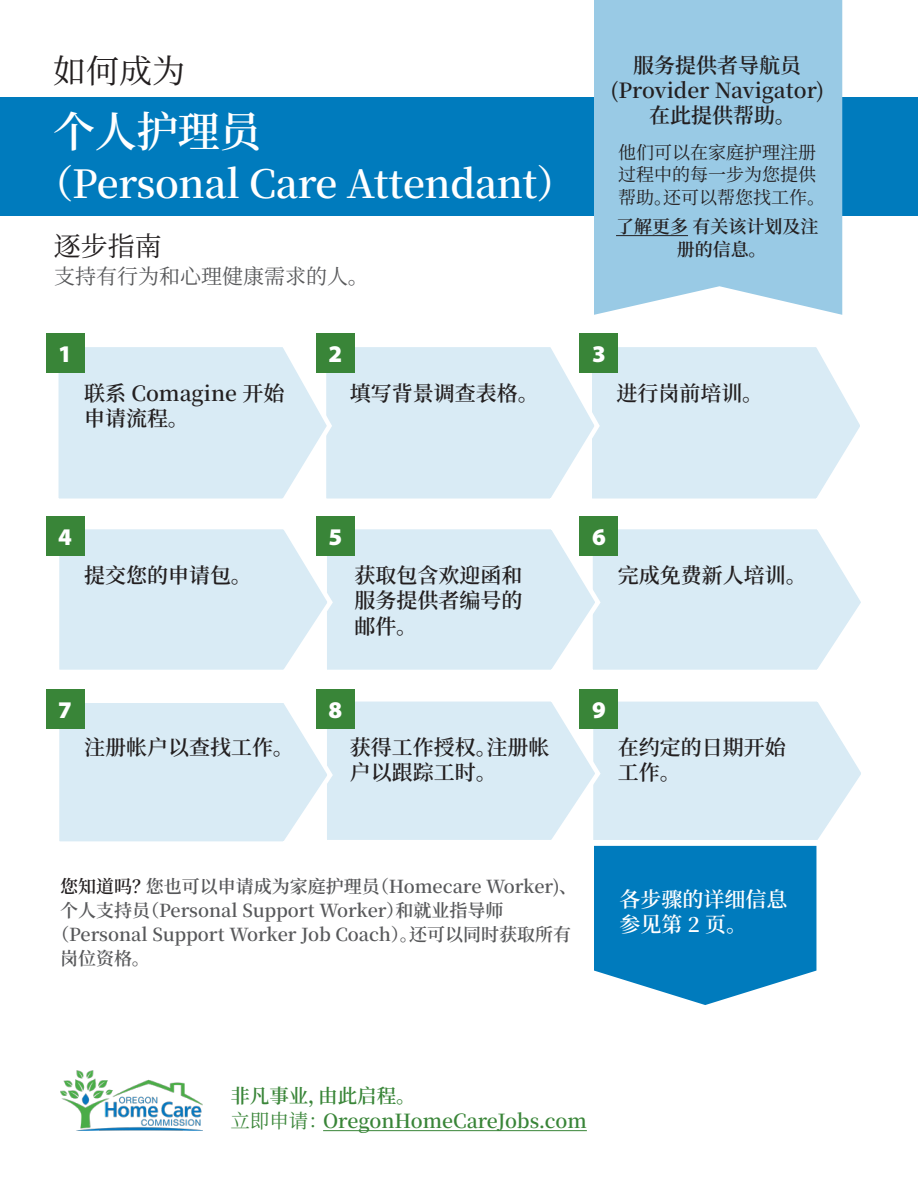
<style>
.page{position:relative;width:918px;height:1188px;background:#fff}
.page>*{position:absolute;margin:0;border:0;box-sizing:border-box;transform-origin:0 0}
.t1{font:600 42px "Source Han Serif SC";letter-spacing:-.01em;color:#fff}
.t2{font:600 39px "Source Han Serif SC";letter-spacing:-.01em;color:#fff}
.t3{font:33px "Source Han Serif SC";color:#231f20}
.t4{font:27px "Source Han Serif SC";color:#231f20}
.t5{font:900 24px "Myriad Pro";color:#fff}
.t6{font:600 21px/25.2px "Source Han Serif SC";color:#231f20}
.t7{font:21px "Source Han Serif SC";color:#57585a}
.t8{font:600 21px/25.5px "Source Han Serif SC";color:#fff}
.t9{font:600 19.5px/25.5px "Source Han Serif SC";color:#398538}
.t10{font:600 18px "Source Han Serif SC";color:#57585a}
.t11{font:18px/22.5px "Source Han Serif SC";color:#231f20}
.t12{font:600 18px/22.5px "Source Han Serif SC";color:#231f20;text-align:center}
.s1{color:#231f20}
.s2{font-weight:400}
</style>
<div class="page">
<div style="left:0;top:97px;width:918px;height:119px;background:#007bbd"></div>
<div style="left:579px;top:516px;width:39px;height:40px;background:#398538"></div>
<div style="left:316px;top:516px;width:39px;height:40px;background:#398538"></div>
<svg style="left:59px;top:529px;width:802px;height:141px;background:#d8eaf2"></svg>
<div style="left:46px;top:516px;width:39px;height:40px;background:#398538"></div>
<div style="left:579px;top:333px;width:39px;height:40px;background:#398538"></div>
<div style="left:316px;top:333px;width:39px;height:40px;background:#398538"></div>
<svg style="left:335px;top:347px;width:525px;height:152px;background:#d8eaf2"></svg>
<svg style="left:58px;top:347px;width:277px;height:152px;background:#dbebf4"></svg>
<div style="left:46px;top:333px;width:39px;height:40px;background:#398538"></div>
<div style="left:579px;top:689px;width:39px;height:39px;background:#398538"></div>
<div style="left:316px;top:689px;width:39px;height:39px;background:#398538"></div>
<svg style="left:53px;top:701px;width:808px;height:304px"></svg>
<div style="left:46px;top:689px;width:39px;height:39px;background:#398538"></div>
<div style="left:594px;top:0;width:248px;height:315px;background:#99cae5"></div>
<hr style="left:616px;top:235px;width:72px;height:1px;background:#231f20">
<img style="left:60px;top:1070px;width:143px;height:61px">
<hr style="left:323px;top:1130px;width:264px;height:1px;background:#398538">
<h3 class="t3" style="left:53px;top:52px;width:134px">如何成为</h3>
<h1 class="t1" style="left:53px;top:108px;width:210px">个人护理员</h1>
<h2 class="t2" style="left:34px;top:162px;width:542px">（Personal Care Attendant）</h2>
<p class="t4" style="left:54px;top:231px;width:109px">逐步指南</p>
<p class="t7" style="left:54px;top:265px;width:316px">支持有行为和心理健康需求的人。</p>
<p class="t6" style="left:610px;top:53px;width:216px;text-align:center">服务提供者导航员(Provider Navigator)在此提供帮助。</p>
<p class="t11" style="left:618px;top:142px;width:208px">他们可以在家庭护理注册过程中的每一步为您提供帮助。还可以帮您找工作。</p>
<p class="t12" style="left:616px;top:216px;width:204px">了解更多 有关该计划及注册的信息。</p>
<p class="t5" style="left:58px;top:340px;width:15px">1</p>
<p class="t5" style="left:328px;top:340px;width:15px">2</p>
<p class="t5" style="left:592px;top:340px;width:15px">3</p>
<p class="t6" style="left:84px;top:381px;width:202px">联系 Comagine 开始申请流程。</p>
<p class="t6" style="left:350px;top:381px;width:190px">填写背景调查表格。</p>
<p class="t6" style="left:616px;top:381px;width:148px">进行岗前培训。</p>
<p class="t5" style="left:58px;top:523px;width:15px">4</p>
<p class="t6" style="left:84px;top:563px;width:169px">提交您的申请包。</p>
<p class="t5" style="left:58px;top:695px;width:15px">7</p>
<p class="t6" style="left:84px;top:735px;width:211px">注册帐户以查找工作。</p>
<p class="t5" style="left:328px;top:523px;width:15px">5</p>
<p class="t6" style="left:354px;top:563px;width:170px;text-align:justify">获取包含欢迎函和服务提供者编号的邮件。</p>
<p class="t5" style="left:328px;top:695px;width:15px">8</p>
<p class="t6" style="left:350px;top:735px;width:201px">获得工作授权。注册帐户以跟踪工时。</p>
<p class="t5" style="left:592px;top:523px;width:15px">6</p>
<p class="t6" style="left:618px;top:563px;width:190px">完成免费新人培训。</p>
<p class="t5" style="left:592px;top:695px;width:15px">9</p>
<p class="t6" style="left:618px;top:735px;width:169px">在约定的日期开始工作。</p>
<p class="t10" style="left:60px;top:877px;width:519px"><span class="s1">您知道吗？</span>您也可以申请成为家庭护理员（Homecare Worker)、</p>
<p class="t10" style="left:60px;top:901px;width:445px">个人支持员（Personal Support Worker）和就业指导师</p>
<p class="t10" style="left:51px;top:925px;width:521px">（Personal Support Worker Job Coach）。还可以同时获取所有</p>
<p class="t10" style="left:60px;top:949px;width:91px">岗位资格。</p>
<p class="t8" style="left:620px;top:887px;width:169px">各步骤的详细信息参见第 2 页。</p>
<p class="t9" style="left:230px;top:1083px;width:358px">非凡事业，由此启程。<br><span class="s2">立即申请：</span>OregonHomeCareJobs.com</p>
</div>
